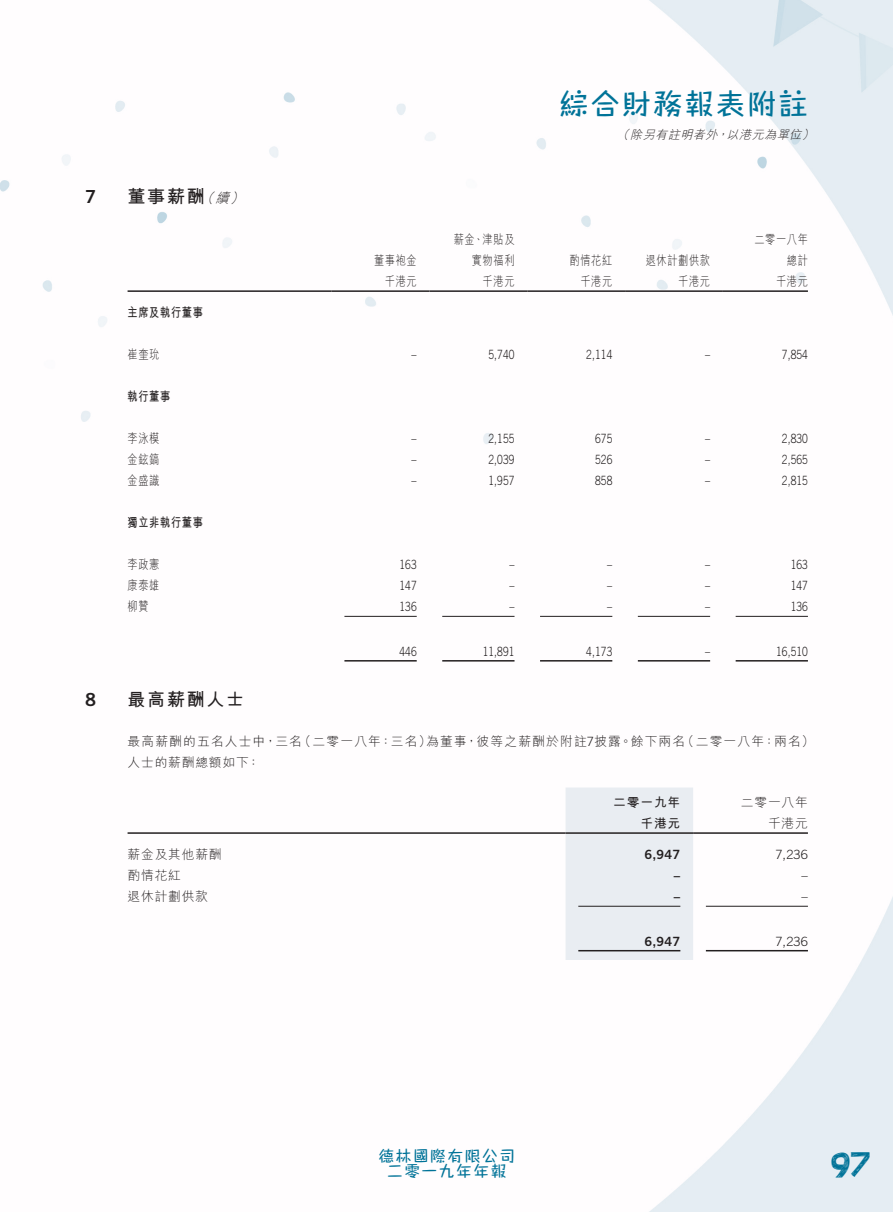
<style>
.page{position:relative;width:893px;height:1212px;background:#fff}
.page>*{position:absolute;margin:0;border:0;box-sizing:border-box;transform-origin:0 0}
.t1{font:36px "appleberry";color:#007398}
.t2{font:500 30px "M Comic HK";letter-spacing:.045em;color:#007398}
.t3{font:700 18px "M Hei HK";letter-spacing:.095em;color:#231f20}
.t4{font:18px "Trade Gothic LT Std Bd 2";color:#231f20}
.t5{font:500 16.2px/15.8px "M Comic HK";letter-spacing:.07em;color:#007398;text-align:center}
.t6{font:300 12.75px "Trade Gothic LT Std";letter-spacing:.015em;color:#231f20;scale:.8 1}
.t7{font:300 12.75px/21px "M Hei HK";letter-spacing:.065em;color:#231f20;text-align:right;scale:.8 1}
.t8{font:300 12.75px/21px "M Hei HK";letter-spacing:.09em;color:#231f20}
.t9{font:300 12.75px "M Hei HK";letter-spacing:.065em;color:#231f20}
.t10{font:700 12.75px "M Hei HK";letter-spacing:.065em;color:#231f20;scale:.8 1}
.t11{font:12.75px "Trade Gothic LT Std Bd 2";letter-spacing:.015em;color:#231f20}
.t12{font:300 12.75px "Trade Gothic LT Std";letter-spacing:.015em;color:#231f20}
.t13{font:700 12.75px "M Hei HK";letter-spacing:.065em;color:#231f20}
.t14{font:italic 300 12px "M Hei HK";color:#231f20}
.s1{font-weight:300;font-style:italic;font-size:13.5px}
.s2{font-family:"Trade Gothic LT Std"}
</style>
<div class="page">
<img style="left:0;top:0;width:893px;height:1212px">
<hr style="left:128px;top:290px;width:204px;height:2px;background:#231f20">
<hr style="left:332px;top:290px;width:97px;height:2px;background:#231f20">
<hr style="left:429px;top:290px;width:98px;height:2px;background:#231f20">
<hr style="left:527px;top:290px;width:98px;height:2px;background:#231f20">
<hr style="left:625px;top:290px;width:98px;height:2px;background:#231f20">
<hr style="left:723px;top:290px;width:85px;height:2px;background:#231f20">
<hr style="left:344px;top:616px;width:73px;height:1px;background:#231f20">
<hr style="left:442px;top:616px;width:72px;height:1px;background:#231f20">
<hr style="left:540px;top:616px;width:72px;height:1px;background:#231f20">
<hr style="left:638px;top:616px;width:72px;height:1px;background:#231f20">
<hr style="left:736px;top:616px;width:72px;height:1px;background:#231f20">
<hr style="left:344px;top:660px;width:73px;height:1px;background:#231f20">
<hr style="left:442px;top:660px;width:72px;height:1px;background:#231f20">
<hr style="left:540px;top:660px;width:72px;height:1px;background:#231f20">
<hr style="left:638px;top:660px;width:72px;height:1px;background:#231f20">
<hr style="left:736px;top:660px;width:72px;height:1px;background:#231f20">
<div style="left:566px;top:787px;width:127px;height:173px;background:#e9edf2"></div>
<hr style="left:128px;top:832px;width:438px;height:2px;background:#231f20">
<hr style="left:566px;top:832px;width:127px;height:2px;background:#231f20">
<hr style="left:693px;top:832px;width:115px;height:2px;background:#231f20">
<hr style="left:578px;top:906px;width:102px;height:1px;background:#231f20">
<hr style="left:706px;top:906px;width:102px;height:1px;background:#231f20">
<hr style="left:578px;top:950px;width:102px;height:1px;background:#231f20">
<hr style="left:706px;top:950px;width:102px;height:1px;background:#231f20">
<h3 class="t4" style="left:85px;top:186px;width:12px">7</h3>
<h3 class="t3" style="left:128px;top:183px;width:121px">董事薪酬<span class="s1">（續）</span></h3>
<p class="t7" style="left:374px;top:250px;width:55px">董事袍金</p>
<p class="t7" style="left:454px;top:229px;width:78px">薪金、津貼及實物福利</p>
<h2 class="t2" style="left:559px;top:85px;width:251px">綜合財務報表附註</h2>
<p class="t14" style="left:617px;top:129px;width:202px">（除另有註明者外，以港元為單位）</p>
<p class="t7" style="left:570px;top:250px;width:55px">酌情花紅</p>
<p class="t7" style="left:646px;top:250px;width:82px">退休計劃供款</p>
<p class="t7" style="left:754px;top:229px;width:68px">二零一八年總計</p>
<p class="t7" style="left:385px;top:271px;width:41px">千港元</p>
<p class="t7" style="left:483px;top:271px;width:41px">千港元</p>
<p class="t7" style="left:580px;top:271px;width:41px">千港元</p>
<p class="t7" style="left:678px;top:271px;width:41px">千港元</p>
<p class="t7" style="left:776px;top:271px;width:41px">千港元</p>
<p class="t10" style="left:128px;top:303px;width:96px">主席及執行董事</p>
<p class="t7" style="left:128px;top:343px;width:41px">崔奎玧</p>
<p class="t6" style="left:412px;top:347px;width:8px">–</p>
<p class="t6" style="left:488px;top:347px;width:34px">5,740</p>
<p class="t6" style="left:586px;top:347px;width:34px">2,114</p>
<p class="t6" style="left:705px;top:347px;width:8px">–</p>
<p class="t6" style="left:782px;top:347px;width:34px">7,854</p>
<p class="t10" style="left:128px;top:387px;width:55px">執行董事</p>
<p class="t7" style="left:128px;top:427px;width:41px">李泳模</p>
<p class="t6" style="left:412px;top:431px;width:8px">–</p>
<p class="t6" style="left:488px;top:431px;width:34px">2,155</p>
<p class="t6" style="left:595px;top:431px;width:23px">675</p>
<p class="t6" style="left:705px;top:431px;width:8px">–</p>
<p class="t6" style="left:782px;top:431px;width:34px">2,830</p>
<p class="t7" style="left:128px;top:448px;width:41px">金鉉鎬</p>
<p class="t6" style="left:412px;top:452px;width:8px">–</p>
<p class="t6" style="left:488px;top:452px;width:34px">2,039</p>
<p class="t6" style="left:595px;top:452px;width:23px">526</p>
<p class="t6" style="left:705px;top:452px;width:8px">–</p>
<p class="t6" style="left:782px;top:452px;width:34px">2,565</p>
<p class="t7" style="left:128px;top:469px;width:41px">金盛識</p>
<p class="t6" style="left:412px;top:473px;width:8px">–</p>
<p class="t6" style="left:488px;top:473px;width:34px">1,957</p>
<p class="t6" style="left:595px;top:473px;width:23px">858</p>
<p class="t6" style="left:705px;top:473px;width:8px">–</p>
<p class="t6" style="left:782px;top:473px;width:34px">2,815</p>
<p class="t10" style="left:128px;top:513px;width:96px">獨立非執行董事</p>
<p class="t7" style="left:128px;top:553px;width:41px">李政憲</p>
<p class="t6" style="left:399px;top:557px;width:23px">163</p>
<p class="t6" style="left:509px;top:557px;width:8px">–</p>
<p class="t6" style="left:607px;top:557px;width:8px">–</p>
<p class="t6" style="left:705px;top:557px;width:8px">–</p>
<p class="t6" style="left:791px;top:557px;width:23px">163</p>
<p class="t7" style="left:128px;top:574px;width:41px">康泰雄</p>
<p class="t6" style="left:399px;top:578px;width:23px">147</p>
<p class="t6" style="left:509px;top:578px;width:8px">–</p>
<p class="t6" style="left:607px;top:578px;width:8px">–</p>
<p class="t6" style="left:705px;top:578px;width:8px">–</p>
<p class="t6" style="left:791px;top:578px;width:23px">147</p>
<p class="t7" style="left:128px;top:595px;width:28px">柳贊</p>
<p class="t6" style="left:399px;top:599px;width:23px">136</p>
<p class="t6" style="left:509px;top:599px;width:8px">–</p>
<p class="t6" style="left:607px;top:599px;width:8px">–</p>
<p class="t6" style="left:705px;top:599px;width:8px">–</p>
<p class="t6" style="left:791px;top:599px;width:23px">136</p>
<p class="t6" style="left:399px;top:643px;width:23px">446</p>
<p class="t6" style="left:483px;top:643px;width:41px">11,891</p>
<p class="t6" style="left:586px;top:643px;width:34px">4,173</p>
<p class="t6" style="left:705px;top:643px;width:8px">–</p>
<p class="t6" style="left:776px;top:643px;width:41px">16,510</p>
<h3 class="t4" style="left:85px;top:688px;width:12px">8</h3>
<h3 class="t3" style="left:128px;top:686px;width:118px">最高薪酬人士</h3>
<p class="t8" style="left:128px;top:730px;width:688px">最高薪酬的五名人士中，三名（二零一八年：三名）為董事，彼等之薪酬於附註<span class="s2">7</span>披露。餘下兩名（二零一八年：兩名）人士的薪酬總額如下：</p>
<p class="t13" style="left:613px;top:793px;width:69px">二零一九年</p>
<p class="t9" style="left:741px;top:796px;width:68px">二零一八年</p>
<p class="t13" style="left:640px;top:814px;width:41px">千港元</p>
<p class="t9" style="left:768px;top:817px;width:41px">千港元</p>
<p class="t9" style="left:128px;top:847px;width:96px">薪金及其他薪酬</p>
<p class="t11" style="left:644px;top:846px;width:37px">6,947</p>
<p class="t12" style="left:775px;top:846px;width:34px">7,236</p>
<p class="t9" style="left:128px;top:868px;width:55px">酌情花紅</p>
<p class="t11" style="left:674px;top:867px;width:8px">–</p>
<p class="t12" style="left:801px;top:867px;width:8px">–</p>
<p class="t9" style="left:128px;top:889px;width:82px">退休計劃供款</p>
<p class="t11" style="left:674px;top:888px;width:8px">–</p>
<p class="t12" style="left:801px;top:888px;width:8px">–</p>
<p class="t11" style="left:644px;top:933px;width:37px">6,947</p>
<p class="t12" style="left:775px;top:933px;width:34px">7,236</p>
<p class="t5" style="left:378px;top:1147px;width:139px">德林國際有限公司二零一九年年報</p>
<h1 class="t1" style="left:831px;top:1139px;width:41px">97</h1>
</div>
